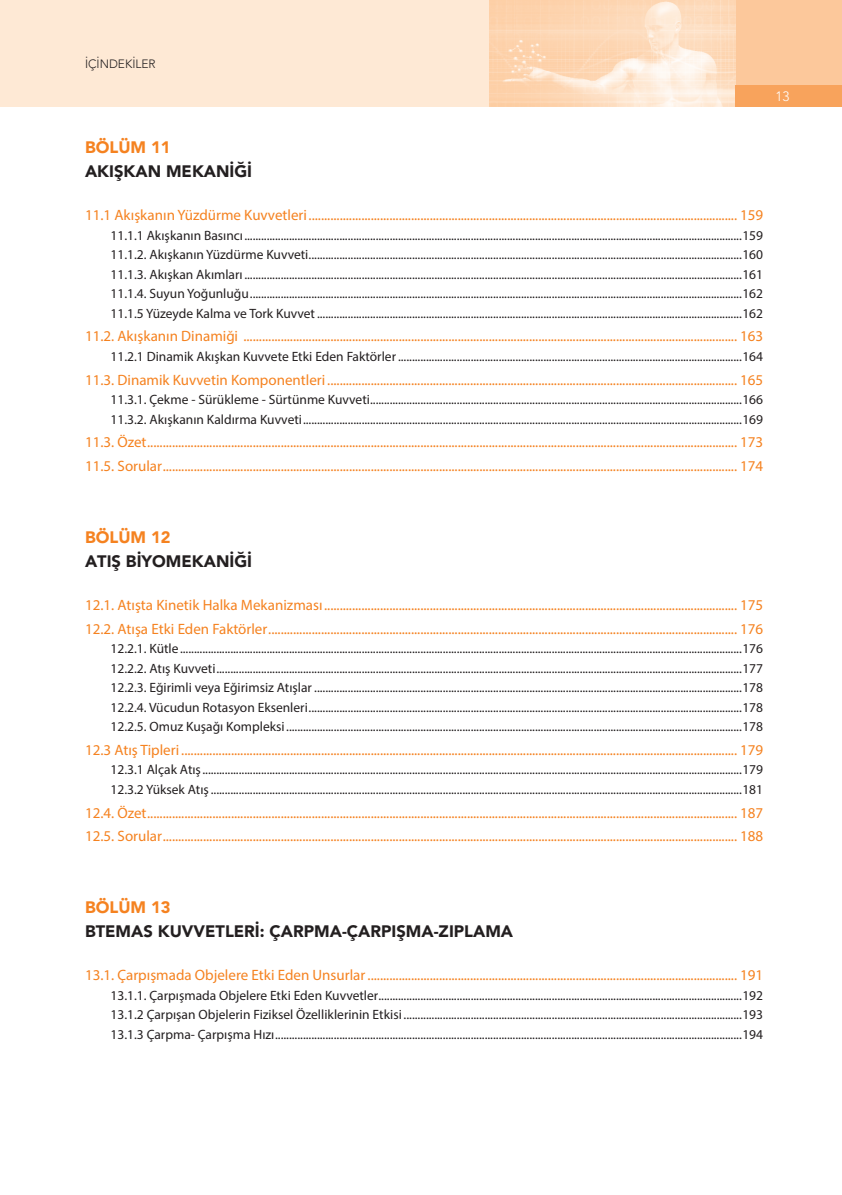
<style>
.page{position:relative;width:842px;height:1195px;background:#fff}
.page>*{position:absolute;margin:0;border:0;box-sizing:border-box;transform-origin:0 0}
.t1{font:900 16.5px "Avenir";color:#231f20}
.t2{font:900 16.5px "Avenir";color:#f58220}
.BASLIK{font:15px "Myriad Pro";color:#f58220}
.ALT_BASLIK{font:13.5px "Myriad Pro";color:#231f20}
.t3{font:300 13.5px "Avenir";color:#fff}
.t4{font:300 12px "Avenir";color:#231f20}
</style>
<div class="page">
<div style="left:0;top:0;width:519px;height:106px;background:#fee9d5"></div>
<div style="left:736px;top:0;width:106px;height:106px;background:#fcc89b"></div>
<img style="left:489px;top:0;width:247px;height:106px">
<div style="left:736px;top:85px;width:106px;height:21px;background:#f8a35c"></div>
<p class="t4" style="left:85px;top:57px;width:72px">İÇİNDEKİLER</p>
<p class="t3" style="left:775px;top:88px;width:16px">13</p>
<p class="t2" style="left:85px;top:137px;width:87px">BÖLÜM 11</p>
<p class="t1" style="left:85px;top:161px;width:167px">AKIŞKAN MEKANIĞI</p>
<p class="BASLIK" style="left:85px;top:206px;width:680px">11.1 Akışkanın Yüzdürme Kuvvetleri.......................................................................................................................................... 159</p>
<p class="ALT_BASLIK" style="left:111px;top:227px;width:654px">11.1.1 Akışkanın Basıncı..................................................................................................................................................................................159</p>
<p class="ALT_BASLIK" style="left:111px;top:246px;width:654px">11.1.2. Akışkanın Yüzdürme Kuvveti...........................................................................................................................................................160</p>
<p class="ALT_BASLIK" style="left:111px;top:266px;width:654px">11.1.3. Akışkan Akımları ..................................................................................................................................................................................161</p>
<p class="ALT_BASLIK" style="left:111px;top:285px;width:654px">11.1.4. Suyun Yoğunluğu................................................................................................................................................................................162</p>
<p class="ALT_BASLIK" style="left:111px;top:305px;width:654px">11.1.5 Yüzeyde Kalma ve Tork Kuvvet........................................................................................................................................................162</p>
<p class="BASLIK" style="left:85px;top:327px;width:680px">11.2. Akışkanın Dinamiği ............................................................................................................................................................... 163</p>
<p class="ALT_BASLIK" style="left:111px;top:348px;width:654px">11.2.1 Dinamik Akışkan Kuvvete Etki Eden Faktörler...........................................................................................................................164</p>
<p class="BASLIK" style="left:85px;top:370px;width:680px">11.3. Dinamik Kuvvetin Komponentleri .................................................................................................................................... 165</p>
<p class="ALT_BASLIK" style="left:111px;top:391px;width:654px">11.3.1. Çekme - Sürükleme - Sürtünme Kuvveti.....................................................................................................................................166</p>
<p class="ALT_BASLIK" style="left:111px;top:411px;width:654px">11.3.2. Akışkanın Kaldırma Kuvveti.............................................................................................................................................................169</p>
<p class="BASLIK" style="left:85px;top:433px;width:680px">11.3. Özet.............................................................................................................................................................................................. 173</p>
<p class="BASLIK" style="left:85px;top:457px;width:680px">11.5. Sorular......................................................................................................................................................................................... 174</p>
<p class="t2" style="left:85px;top:527px;width:87px">BÖLÜM 12</p>
<p class="t1" style="left:85px;top:551px;width:166px">ATIŞ BIYOMEKANIĞI</p>
<p class="BASLIK" style="left:85px;top:596px;width:680px">12.1. Atışta Kinetik Halka Mekanizması..................................................................................................................................... 175</p>
<p class="BASLIK" style="left:85px;top:619px;width:680px">12.2. Atışa Etki Eden Faktörler....................................................................................................................................................... 176</p>
<p class="ALT_BASLIK" style="left:111px;top:640px;width:654px">12.2.1. Kütle.........................................................................................................................................................................................................176</p>
<p class="ALT_BASLIK" style="left:111px;top:660px;width:654px">12.2.2. Atış Kuvveti............................................................................................................................................................................................177</p>
<p class="ALT_BASLIK" style="left:111px;top:679px;width:654px">12.2.3. Eğirimli veya Eğirimsiz Atışlar .........................................................................................................................................................178</p>
<p class="ALT_BASLIK" style="left:111px;top:699px;width:654px">12.2.4. Vücudun Rotasyon Eksenleri...........................................................................................................................................................178</p>
<p class="ALT_BASLIK" style="left:111px;top:718px;width:654px">12.2.5. Omuz Kuşağı Kompleksi ...................................................................................................................................................................178</p>
<p class="BASLIK" style="left:85px;top:741px;width:680px">12.3 Atış Tipleri ................................................................................................................................................................................... 179</p>
<p class="ALT_BASLIK" style="left:111px;top:761px;width:654px">12.3.1 Alçak Atış.................................................................................................................................................................................................179</p>
<p class="ALT_BASLIK" style="left:111px;top:781px;width:654px">12.3.2 Yüksek Atış..............................................................................................................................................................................................181</p>
<p class="BASLIK" style="left:85px;top:803px;width:680px">12.4. Özet.............................................................................................................................................................................................. 187</p>
<p class="BASLIK" style="left:85px;top:827px;width:680px">12.5. Sorular......................................................................................................................................................................................... 188</p>
<p class="t2" style="left:85px;top:897px;width:87px">BÖLÜM 13</p>
<p class="t1" style="left:85px;top:921px;width:430px">BTEMAS KUVVETLERI: ÇARPMA-ÇARPIŞMA-ZIPLAMA</p>
<p class="BASLIK" style="left:85px;top:966px;width:680px">13.1. Çarpışmada Objelere Etki Eden Unsurlar....................................................................................................................... 191</p>
<p class="ALT_BASLIK" style="left:111px;top:987px;width:654px">13.1.1. Çarpışmada Objelere Etki Eden Kuvvetler..................................................................................................................................192</p>
<p class="ALT_BASLIK" style="left:111px;top:1006px;width:654px">13.1.2 Çarpışan Objelerin Fiziksel Özelliklerinin Etkisi .........................................................................................................................193</p>
<p class="ALT_BASLIK" style="left:111px;top:1026px;width:654px">13.1.3 Çarpma- Çarpışma Hızı.......................................................................................................................................................................194</p>
</div>
